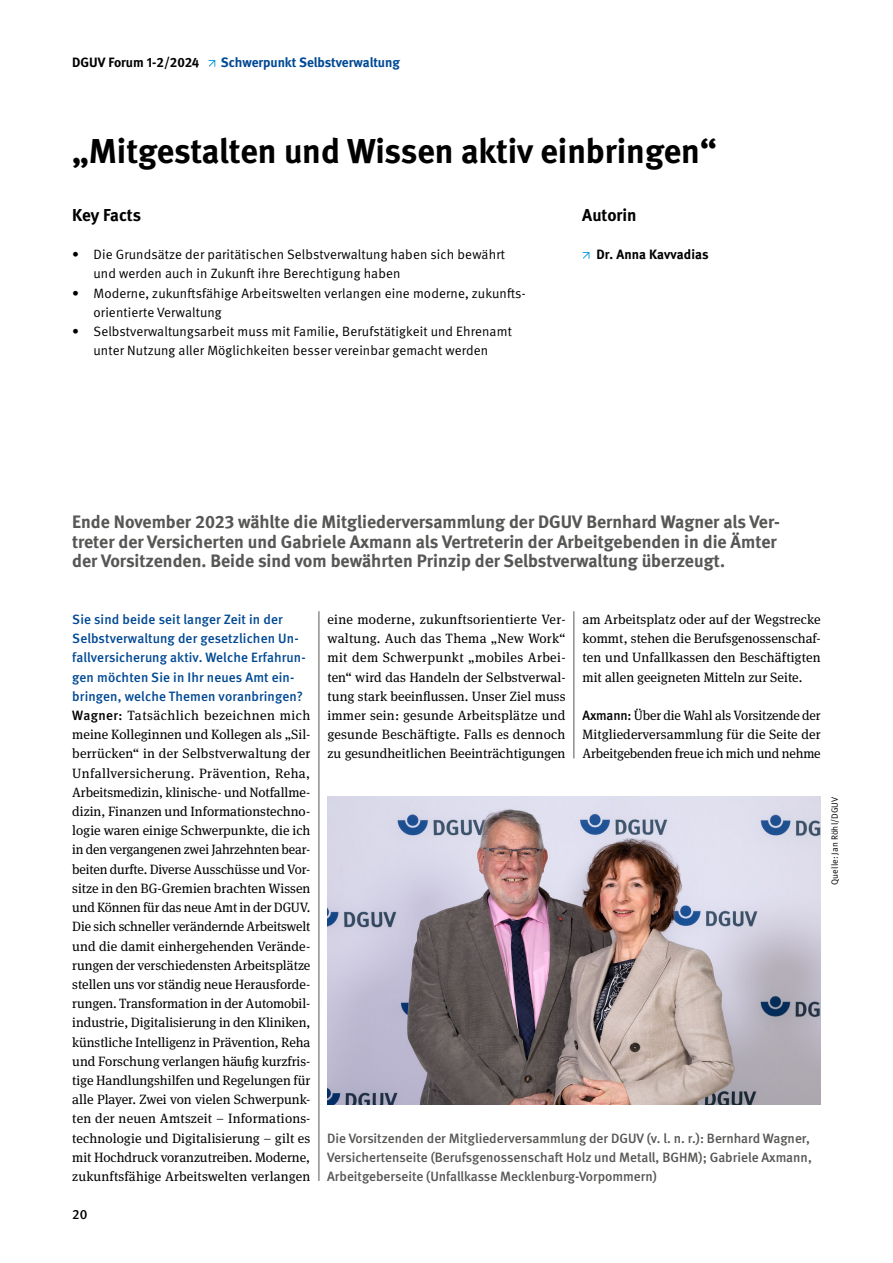
<style>
.page{position:relative;width:893px;height:1263px;background:#fff}
.page>*{position:absolute;margin:0;border:0;box-sizing:border-box;transform-origin:0 0}
.Headline_bold_24pt{font:700 34.5px "DGUV Meta";color:#000}
.Anleser_bold_12pt{font:700 18px/19.5px "DGUV Meta";color:#575756}
.Key_Facts_Headline_bold_11_5pt{font:700 17.25px "DGUV Meta";letter-spacing:-.005em;color:#000}
.Autoren_Headline_bold_11_5pt{font:700 17.25px "DGUV Meta";color:#000}
.Fließtext_book_9pt{font:13.5px/19.2px "DGUV Meta Serif";color:#000;text-align:justify}
.t1{font:13.5px/19.2px "DGUV Meta";letter-spacing:.01em;color:#000}
.Bildunterschrift{font:500 13.5px/19.2px "DGUV Meta";color:#575756}
.Interview_Frage_medium_9pt_blau{font:500 13.5px/19.2px "DGUV Meta";letter-spacing:.01em;color:#004994}
.Autoren_Name_bold_9pt{font:700 13.5px "DGUV Meta";color:#000}
.t2{font:700 13.5px "DGUV Meta";letter-spacing:-.005em;color:#004994}
.t3{font:500 13.5px "DGUV Meta";color:#000}
.t4{font:9px "DGUV Meta";letter-spacing:.01em;color:#000}
.s1{font-family:"DGUV Meta";font-weight:500}
</style>
<div class="page">
<svg style="left:208px;top:60px;width:7px;height:7px"></svg>
<svg style="left:582px;top:252px;width:7px;height:7px"></svg>
<img style="left:327px;top:797px;width:494px;height:307px">
<hr style="left:319px;top:611px;width:1px;height:570px;background:#575756">
<hr style="left:574px;top:611px;width:1px;height:147px;background:#575756">
<h1 class="Autoren_Name_bold_9pt" style="left:72px;top:54px;width:129px">DGUV Forum 1-2/2024</h1>
<h2 class="t2" style="left:221px;top:54px;width:180px">Schwerpunkt Selbstverwaltung</h2>
<h3 class="Headline_bold_24pt" style="left:72px;top:131px;width:646px">„Mitgestalten und Wissen aktiv einbringen“</h3>
<h4 class="Key_Facts_Headline_bold_11_5pt" style="left:72px;top:205px;width:70px">Key Facts</h4>
<p class="t1" style="left:94px;top:245px;width:413px;text-indent:-21px">• Die Grundsätze der paritätischen Selbstverwaltung haben sich bewährt und werden auch in Zukunft ihre Berechtigung haben</p>
<p class="t1" style="left:94px;top:284px;width:434px;text-indent:-21px">• Moderne, zukunftsfähige Arbeitswelten verlangen eine moderne, zukunfts&shy;orientierte Verwaltung</p>
<p class="t1" style="left:72px;top:322px;width:441px;text-align:center">• Selbstverwaltungsarbeit muss mit Familie, Berufstätigkeit und Ehrenamt unter Nutzung aller Möglichkeiten besser vereinbar gemacht werden</p>
<h4 class="Autoren_Headline_bold_11_5pt" style="left:582px;top:205px;width:56px">Autorin</h4>
<p class="Autoren_Name_bold_9pt" style="left:596px;top:246px;width:114px">Dr. Anna Kavvadias</p>
<p class="Anleser_bold_12pt" style="left:72px;top:513px;width:709px">Ende November 2023 wählte die Mitgliederversammlung der DGUV Bernhard Wagner als Ver&shy;treter der Versicherten und Gabriele Axmann als Vertreterin der Arbeitgebenden in die Ämter der Vorsitzenden. Beide sind vom bewährten Prinzip der Selbstverwaltung überzeugt.</p>
<p class="Interview_Frage_medium_9pt_blau" style="left:72px;top:610px;width:235px">Sie sind beide seit langer Zeit in der Selbstverwaltung der gesetzlichen Un&shy;fallversicherung aktiv. Welche Erfahrun&shy;gen möchten Sie in Ihr neues Amt ein&shy;bringen, welche Themen voranbringen?</p>
<p class="Fließtext_book_9pt" style="left:72px;top:706px;width:240px"><span class="s1">Wagner:</span> Tatsächlich bezeichnen mich meine Kolleginnen und Kollegen als „Sil&shy;berrücken“ in der Selbstverwaltung der Unfallversicherung. Prävention, Reha, Arbeitsmedizin, klinische- und Notfallme&shy;dizin, Finanzen und Informationstechno&shy;logie waren einige Schwerpunkte, die ich in den vergangenen zwei Jahrzehnten bear&shy;beiten durfte. Diverse Ausschüsse und Vor&shy;sitze in den BG-Gremien brachten Wissen und Können für das neue Amt in der DGUV.<br>Die sich schneller verändernde Arbeitswelt und die damit einhergehenden Verände&shy;rungen der verschiedensten Arbeitsplätze stellen uns vor ständig neue Herausforde&shy;rungen. Transformation in der Automobil&shy;industrie, Digitalisierung in den Kliniken, künstliche Intelligenz in Prävention, Reha und Forschung verlangen häufig kurzfris&shy;tige Handlungshilfen und Regelungen für alle Player. Zwei von vielen Schwerpunk&shy;ten der neuen Amtszeit – Informations&shy;technologie und Digitalisierung – gilt es mit Hochdruck voranzutreiben. Moderne, zukunftsfähige Arbeitswelten verlangen</p>
<p class="t3" style="left:72px;top:1207px;width:17px">20</p>
<p class="Fließtext_book_9pt" style="left:327px;top:610px;width:240px">eine moderne, zukunftsorientierte Ver&shy;waltung. Auch das Thema „New Work“ mit dem Schwerpunkt „mobiles Arbei&shy;ten“ wird das Handeln der Selbstverwal&shy;tung stark beeinflussen. Unser Ziel muss immer sein: gesunde Arbeitsplätze und gesunde Beschäftigte. Falls es dennoch zu gesundheitlichen Beeinträchtigungen</p>
<p class="Fließtext_book_9pt" style="left:583px;top:610px;width:240px">am Arbeitsplatz oder auf der Wegstrecke kommt, stehen die Berufsgenossenschaf&shy;ten und Unfallkassen den Beschäftigten mit allen geeigneten Mitteln zur Seite.</p>
<p class="Fließtext_book_9pt" style="left:583px;top:706px;width:240px"><span class="s1">Axmann:</span> Über die Wahl als Vorsitzende der Mitgliederversammlung für die Seite der Arbeitgebenden freue ich mich und nehme</p>
<p class="t4" style="left:830px;top:885px;width:89px;rotate:-90deg">Quelle: Jan Röhl/DGUV</p>
<p class="Bildunterschrift" style="left:327px;top:1129px;width:486px">Die Vorsitzenden der Mitgliederversammlung der DGUV (v. l. n. r.): Bernhard Wagner,<br>Versichertenseite (Berufsgenossenschaft Holz und Metall, BGHM); Gabriele Axmann,<br>Arbeitgeberseite (Unfallkasse Mecklenburg-Vorpommern)</p>
</div>
